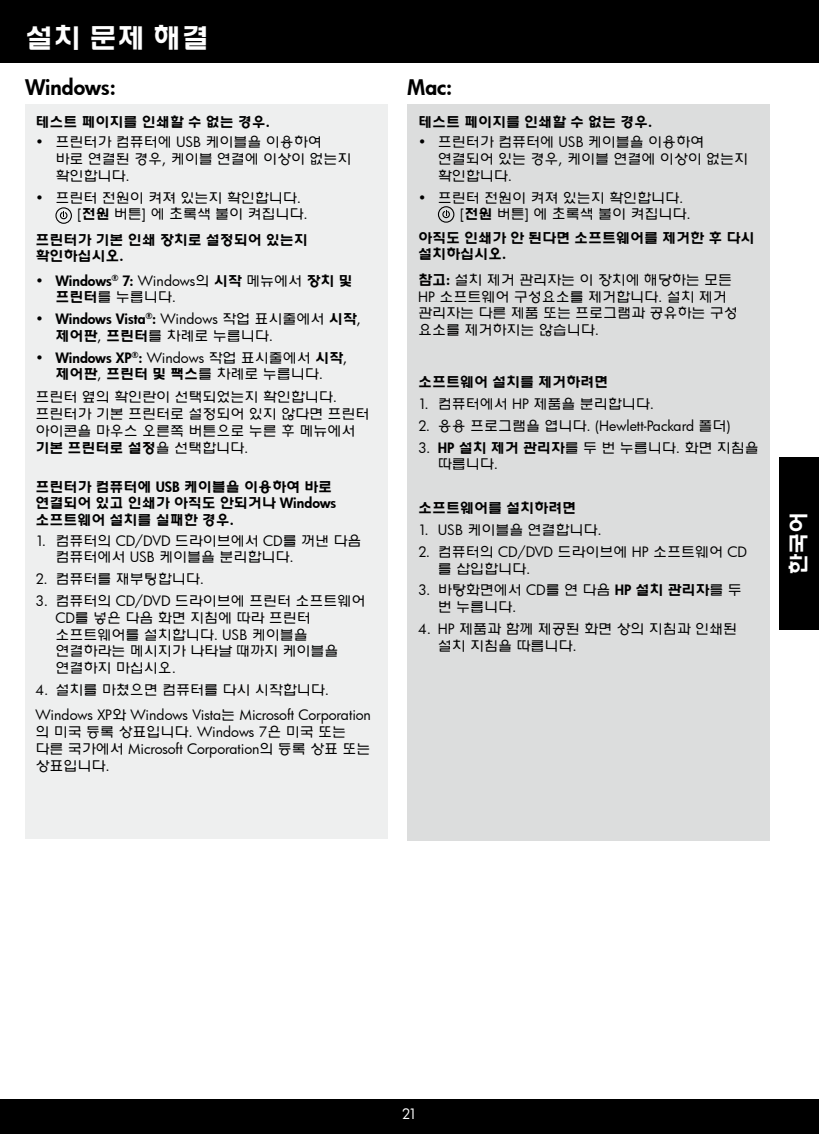
<style>
.page{position:relative;width:819px;height:1134px;background:#fff}
.page>*{position:absolute;margin:0;border:0;box-sizing:border-box;transform-origin:0 0}
.t1{font:28px "H2 wul B";color:#fff}
.t2{font:21px "Futura Hv";color:#000}
.t3{font:21px "H2 wul B";color:#fff}
.t4{font:14px/16.8px "H2 wul L";color:#000}
.t5{font:14px/16.8px "H2 wul B";color:#000}
.t6{font:14px "Futura Bk";letter-spacing:-.01em;color:#000}
.t7{font:14px "Futura Hv";color:#000}
.t8{font:14px "Futura Bk";color:#fff}
.s1{font-family:"Futura Hv"}
.s2{font-family:"Futura Bk"}
.s3{font-family:"H2 wul B"}
.s4{font-family:"H2 wul L"}
</style>
<div class="page">
<div style="left:0;top:0;width:819px;height:62px;background:#000"></div>
<div style="left:0;top:1099px;width:819px;height:35px;background:#000"></div>
<div style="left:408px;top:105px;width:362px;height:736px;background:#dcdddd"></div>
<div style="left:25px;top:105px;width:362px;height:734px;background:#eeefef"></div>
<div style="left:55px;top:207px;width:17px;height:17px;border:1px solid #000;border-radius:50%"></div>
<svg style="left:59px;top:211px;width:9px;height:9px"></svg>
<div style="left:438px;top:206px;width:16px;height:17px;border:1px solid #000;border-radius:50%"></div>
<svg style="left:442px;top:210px;width:8px;height:9px"></svg>
<div style="left:779px;top:458px;width:40px;height:172px;background:#000"></div>
<h1 class="t1" style="left:25px;top:24px;width:186px">설치 문제 해결</h1>
<h2 class="t2" style="left:25px;top:73px;width:92px">Windows:</h2>
<h2 class="t2" style="left:408px;top:73px;width:46px">Mac:</h2>
<p class="t5" style="left:36px;top:114px;width:236px">테스트 페이지를 인쇄할 수 없는 경우<span class="s1">.</span></p>
<p class="t4" style="left:55px;top:134px;width:298px;text-indent:-20px"><span class="s2">•</span> 프린터가 컴퓨터에 <span class="s2">USB</span> 케이블을 이용하여 바로 연결된 경우<span class="s2">,</span> 케이블 연결에 이상이 없는지 확인합니다<span class="s2">.</span></p>
<p class="t4" style="left:77px;top:189px;width:232px;text-indent:-42px"><span class="s2">•</span> 프린터 전원이 켜져 있는지 확인합니다<span class="s2">. [</span><span class="s3">전원</span> 버튼<span class="s2">]</span> 에 초록색 불이 켜집니다<span class="s2">.</span></p>
<p class="t5" style="left:418px;top:114px;width:236px">테스트 페이지를 인쇄할 수 없는 경우<span class="s1">.</span></p>
<p class="t4" style="left:438px;top:134px;width:312px;text-indent:-20px"><span class="s2">•</span> 프린터가 컴퓨터에 <span class="s2">USB</span> 케이블을 이용하여 연결되어 있는 경우<span class="s2">,</span> 케이블 연결에 이상이 없는지 확인합니다<span class="s2">.</span></p>
<p class="t4" style="left:460px;top:189px;width:232px;text-indent:-42px"><span class="s2">•</span> 프린터 전원이 켜져 있는지 확인합니다<span class="s2">. [</span><span class="s3">전원</span> 버튼<span class="s2">]</span> 에 초록색 불이 켜집니다<span class="s2">.</span></p>
<p class="t5" style="left:36px;top:231px;width:274px">프린터가 기본 인쇄 장치로 설정되어 있는지 확인하십시오<span class="s1">.</span></p>
<p class="t7" style="left:36px;top:271px;width:318px"><span class="s2">•</span> Windows<sup>®</sup> 7: <span class="s2">Windows</span><span class="s4">의</span> <span class="s3">시작</span> <span class="s4">메뉴에서</span> <span class="s3">장치 및</span></p>
<p class="t4" style="left:55px;top:289px;width:122px"><span class="s3">프린터</span>를 누릅니다<span class="s2">.</span></p>
<p class="t7" style="left:36px;top:309px;width:327px"><span class="s2">•</span> Windows Vista<sup>®</sup>: <span class="s2">Windows</span> <span class="s4">작업 표시줄에서</span> <span class="s3">시작</span><span class="s2">,</span></p>
<p class="t4" style="left:55px;top:328px;width:219px"><span class="s3">제어판</span><span class="s2">,</span> <span class="s3">프린터</span>를 차례로 누릅니다<span class="s2">.</span></p>
<p class="t7" style="left:36px;top:348px;width:313px"><span class="s2">•</span> Windows XP<sup>®</sup>: <span class="s2">Windows</span> <span class="s4">작업 표시줄에서</span> <span class="s3">시작</span><span class="s2">,</span></p>
<p class="t5" style="left:55px;top:366px;width:269px">제어판<span class="s2">,</span> 프린터 및 팩스<span class="s4">를 차례로 누릅니다</span><span class="s2">.</span></p>
<p class="t4" style="left:36px;top:389px;width:335px">프린터 옆의 확인란이 선택되었는지 확인합니다<span class="s2">. </span>프린터가 기본 프린터로 설정되어 있지 않다면 프린터 아이콘을 마우스 오른쪽 버튼으로 누른 후 메뉴에서</p>
<p class="t5" style="left:36px;top:439px;width:214px">기본 프린터로 설정<span class="s4">을 선택합니다</span><span class="s2">.</span></p>
<p class="t5" style="left:36px;top:478px;width:302px">프린터가 컴퓨터에 <span class="s1">USB</span> 케이블을 이용하여 바로 연결되어 있고 인쇄가 아직도 안되거나 <span class="s1">Windows </span>소프트웨어 설치를 실패한 경우<span class="s1">.</span></p>
<p class="t4" style="left:55px;top:532px;width:307px;text-indent:-20px"><span class="s2">1.</span> 컴퓨터의 <span class="s2">CD/DVD</span> 드라이브에서 <span class="s2">CD</span>를 꺼낸 다음 컴퓨터에서 <span class="s2">USB</span> 케이블을 분리합니다<span class="s2">.</span></p>
<p class="t4" style="left:36px;top:571px;width:170px"><span class="s2">2.</span> 컴퓨터를 재부팅합니다<span class="s2">.</span></p>
<p class="t4" style="left:55px;top:593px;width:312px;text-indent:-20px"><span class="s2">3.</span> 컴퓨터의 <span class="s2">CD/DVD</span> 드라이브에 프린터 소프트웨어<br><span class="s2">CD</span>를 넣은 다음 화면 지침에 따라 프린터 소프트웨어를 설치합니다<span class="s2">. USB</span> 케이블을 연결하라는 메시지가 나타날 때까지 케이블을 연결하지 마십시오<span class="s2">.</span></p>
<p class="t4" style="left:36px;top:682px;width:295px"><span class="s2">4.</span> 설치를 마쳤으면 컴퓨터를 다시 시작합니다<span class="s2">.</span></p>
<p class="t6" style="left:36px;top:706px;width:337px">Windows XP<span class="s4">와</span> Windows Vista<span class="s4">는</span> Microsoft Corporation</p>
<p class="t4" style="left:36px;top:724px;width:312px">의 미국 등록 상표입니다<span class="s2">. Windows 7</span>은 미국 또는</p>
<p class="t6" style="left:36px;top:739px;width:336px"><span class="s4">다른 국가에서</span> Microsoft Corporation<span class="s4">의 등록 상표 또는</span></p>
<p class="t4" style="left:36px;top:757px;width:76px">상표입니다<span class="s2">.</span></p>
<p class="t5" style="left:418px;top:229px;width:338px">아직도 인쇄가 안 된다면 소프트웨어를 제거한 후 다시 설치하십시오<span class="s1">.</span></p>
<p class="t4" style="left:418px;top:272px;width:321px"><span class="s3">참고</span><span class="s1">:</span> 설치 제거 관리자는 이 장치에 해당하는 모든<br><span class="s2">HP</span> 소프트웨어 구성요소를 제거합니다<span class="s2">.</span> 설치 제거 관리자는 다른 제품 또는 프로그램과 공유하는 구성 요소를 제거하지는 않습니다<span class="s2">.</span></p>
<p class="t5" style="left:418px;top:373px;width:192px">소프트웨어 설치를 제거하려면</p>
<p class="t4" style="left:418px;top:396px;width:238px"><span class="s2">1.</span> 컴퓨터에서 <span class="s2">HP</span> 제품을 분리합니다<span class="s2">.</span></p>
<p class="t6" style="left:418px;top:416px;width:314px">2. <span class="s4">응용 프로그램을 엽니다</span>. (Hewlett-Packard <span class="s4">폴더</span>)</p>
<p class="t4" style="left:438px;top:439px;width:322px;text-indent:-20px"><span class="s2">3.</span> <span class="s1">HP</span> <span class="s3">설치 제거 관리자</span>를 두 번 누릅니다<span class="s2">.</span> 화면 지침을 따릅니다<span class="s2">.</span></p>
<p class="t5" style="left:418px;top:499px;width:160px">소프트웨어를 설치하려면</p>
<p class="t4" style="left:418px;top:522px;width:185px"><span class="s2">1. USB</span> 케이블을 연결합니다<span class="s2">.</span></p>
<p class="t4" style="left:438px;top:544px;width:310px;text-indent:-20px"><span class="s2">2.</span> 컴퓨터의 <span class="s2">CD/DVD</span> 드라이브에 <span class="s2">HP</span> 소프트웨어 <span class="s2">CD </span>를 삽입합니다<span class="s2">.</span></p>
<p class="t4" style="left:438px;top:582px;width:306px;text-indent:-20px"><span class="s2">3.</span> 바탕화면에서 <span class="s2">CD</span>를 연 다음 <span class="s1">HP</span> <span class="s3">설치 관리자</span>를 두 번 누릅니다<span class="s2">.</span></p>
<p class="t4" style="left:438px;top:621px;width:301px;text-indent:-20px"><span class="s2">4. HP</span> 제품과 함께 제공된 화면 상의 지침과 인쇄된 설치 지침을 따릅니다<span class="s2">.</span></p>
<h2 class="t3" style="left:788px;top:575px;width:64px;rotate:-90deg">한국어</h2>
<p class="t8" style="left:402px;top:1104px;width:17px">21</p>
</div>
